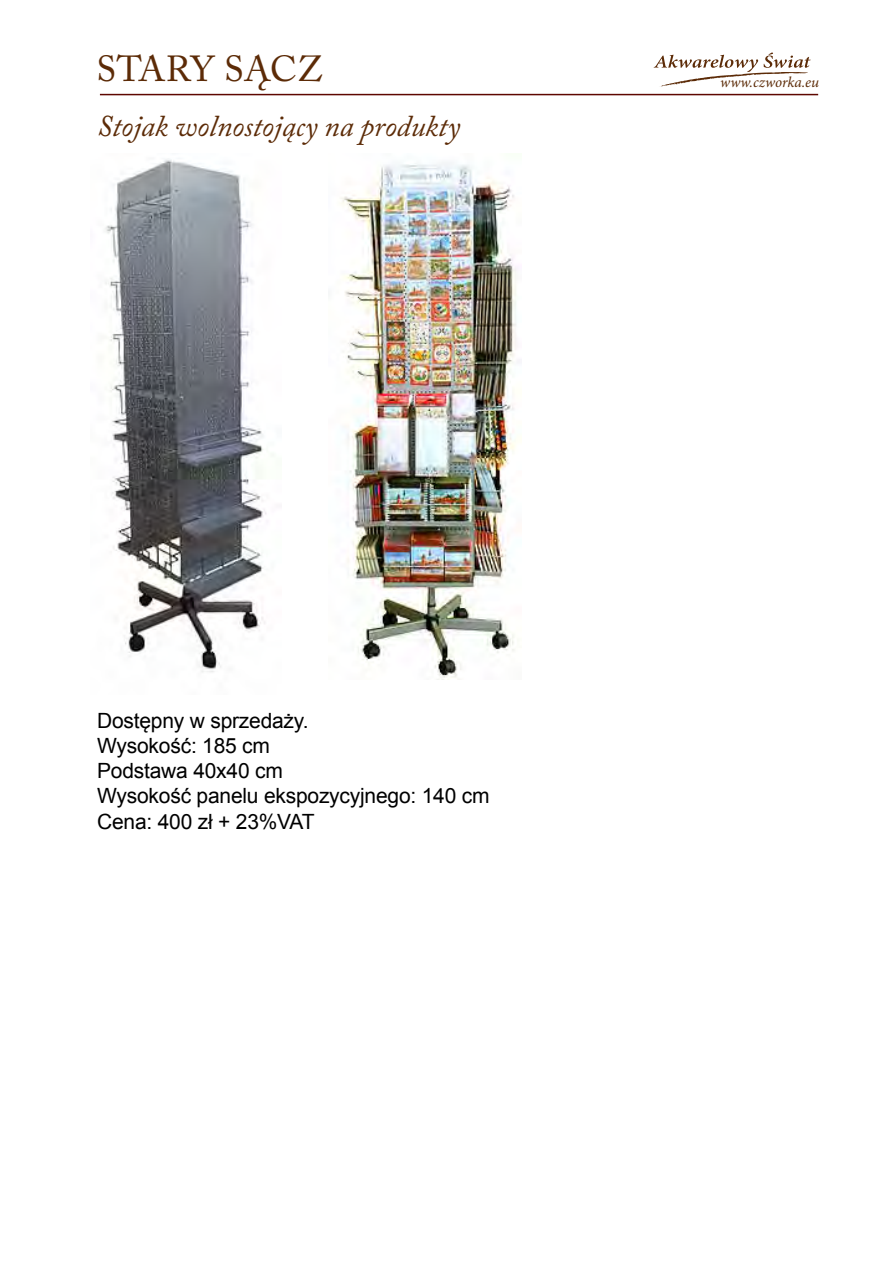
<style>
.page{position:relative;width:893px;height:1263px;background:#fff}
.page>*{position:absolute;margin:0;border:0;box-sizing:border-box;transform-origin:0 0}
.t1{font:36px "Adobe Caslon Pro";letter-spacing:.015em;color:#5c2b07}
.t2{font:italic 30px "Adobe Caslon Pro";color:#5c2b07}
.t3{font:21px/25.2px "Arial";letter-spacing:-.01em;color:#000}
.t4{font:italic 15px "Minion Pro";color:#5c2b07}
</style>
<div class="page">
<svg style="left:654px;top:52px;width:157px;height:34px"></svg>
<hr style="left:100px;top:94px;width:718px;height:1px;background:#5e0700">
<img style="left:341px;top:162px;width:177px;height:517px">
<img style="left:105px;top:159px;width:162px;height:514px">
<h1 class="t1" style="left:96px;top:48px;width:228px">STARY SĄCZ</h1>
<h2 class="t2" style="left:97px;top:108px;width:364px">Stojak wolnostojący na produkty</h2>
<p class="t3" style="left:97px;top:708px;width:394px">Dostępny w sprzedaży.<br>Wysokość: 185 cm<br>Podstawa 40x40 cm<br>Wysokość panelu ekspozycyjnego: 140 cm<br>Cena: 400 zł + 23%VAT</p>
<p class="t4" style="left:720px;top:72px;width:101px">www.czworka.eu</p>
</div>
